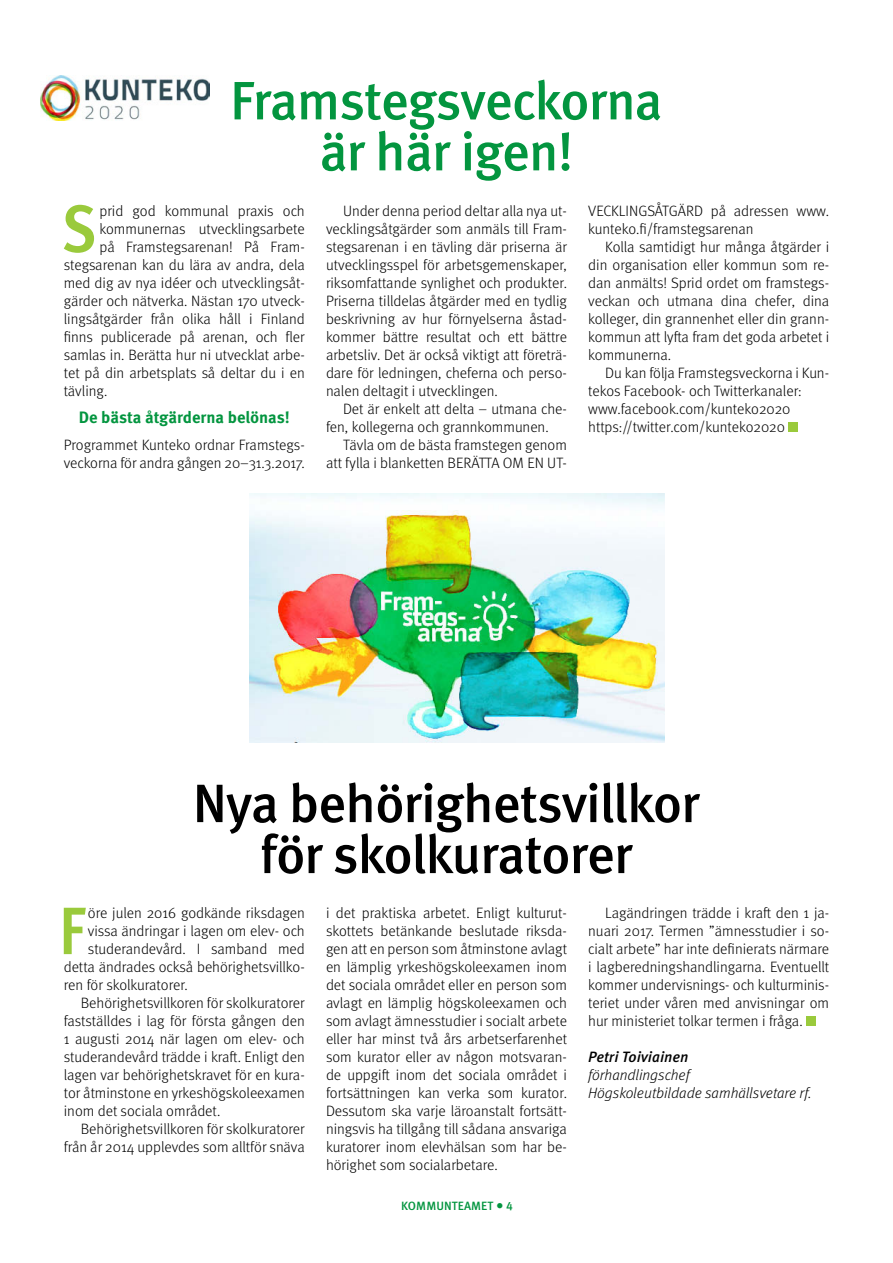
<style>
.page{position:relative;width:893px;height:1263px;background:#fff}
.page>*{position:absolute;margin:0;border:0;box-sizing:border-box;transform-origin:0 0}
.leipis_met_10_12_ANF{font:700 67.05px "Meta Cond OT";color:#9aca3c}
.ots_met_1_ru{font:500 54px/51px "Meta OT";letter-spacing:-.025em;color:#000;text-align:center}
.ots_met_1_ru-2{font:500 54px/51px "Meta OT";letter-spacing:-.025em;color:#03953f;text-align:center}
.väliots_met_1_ru{font:700 16.5px "Meta OT";color:#03953f}
.leipis_met_10_12_ru{font:300 15px/18px "Meta OT";color:#000;text-align:justify}
.leipis_met_10_12_ANF-2{font:300 15px "Meta OT";color:#000}
.leipis_met_10_12_EI{font:300 15px/18px "Meta OT";color:#000}
.kirjoittaja_tiedot_r{font:italic 300 15px "Meta OT";color:#000}
.kirjoittaja_met_ru{font:italic 500 15px "Meta OT";color:#000}
.leipis_met_10_12_EI-2{font:500 12px "Meta OT";letter-spacing:.01em;color:#03953f}
.s1{font-size:15px}
</style>
<div class="page">
<div style="left:806px;top:1017px;width:9px;height:9px;background:#9aca3c"></div>
<div style="left:788px;top:423px;width:10px;height:9px;background:#9aca3c"></div>
<img style="left:40px;top:75px;width:170px;height:45px">
<img style="left:249px;top:493px;width:416px;height:250px">
<p class="ots_met_1_ru-2" style="left:230px;top:76px;width:434px">Framstegsveckorna är här igen!</p>
<p class="leipis_met_10_12_ru" style="left:326px;top:202px;width:242px;text-indent:17px">Under denna period deltar alla nya ut&shy;vecklingsåtgärder som anmäls till Fram&shy;stegsarenan i en tävling där priserna är utvecklingsspel för arbetsgemenskaper, riksomfattande synlighet och produkter.<br>Priserna tilldelas åtgärder med en tydlig beskrivning av hur förnyelserna åstad&shy;kommer bättre resultat och ett bättre arbetsliv. Det är också viktigt att företrä&shy;dare för ledningen, cheferna och perso&shy;nalen deltagit i utvecklingen.</p>
<p class="leipis_met_10_12_ru" style="left:326px;top:400px;width:242px;text-indent:17px">Det är enkelt att delta – utmana che&shy;fen, kollegerna och grannkommunen.</p>
<p class="leipis_met_10_12_ru" style="left:326px;top:436px;width:242px;text-align:right">Tävla om de bästa framstegen genom att fylla i blanketten BERÄTTA OM EN UT-</p>
<p class="leipis_met_10_12_ru" style="left:588px;top:202px;width:242px">VECKLINGSÅTGÄRD på adressen www. kunteko.fi/framstegsarenan</p>
<p class="leipis_met_10_12_ru" style="left:588px;top:238px;width:243px;text-indent:17px">Kolla samtidigt hur många åtgärder i din organisation eller kommun som re&shy;dan anmälts! Sprid ordet om framstegs&shy;veckan och utmana dina chefer, dina kolleger, din grannenhet eller din grann&shy;kommun att lyfta fram det goda arbetet i kommunerna.</p>
<p class="leipis_met_10_12_ru" style="left:588px;top:364px;width:242px;text-indent:17px">Du kan följa Framstegsveckorna i Kun&shy;tekos Facebook- och Twitterkanaler:</p>
<p class="leipis_met_10_12_EI" style="left:588px;top:400px;width:204px">www.facebook.com/kunteko2020</p>
<p class="leipis_met_10_12_EI" style="left:588px;top:418px;width:198px">https://twitter.com/kunteko2020</p>
<p class="leipis_met_10_12_ANF" style="left:62px;top:186px;width:36px">S</p>
<p class="leipis_met_10_12_ANF-2" style="left:99px;top:202px;width:207px">prid god kommunal praxis och</p>
<p class="leipis_met_10_12_ANF-2" style="left:99px;top:220px;width:207px">kommunernas utvecklingsarbete</p>
<p class="leipis_met_10_12_ANF-2" style="left:99px;top:238px;width:207px">på Framstegsarenan! På Fram-</p>
<p class="leipis_met_10_12_ANF-2" style="left:64px;top:256px;width:242px">stegsarenan kan du lära av andra, dela</p>
<p class="leipis_met_10_12_ANF-2" style="left:64px;top:274px;width:242px">med dig av nya idéer och utvecklingsåt-</p>
<p class="leipis_met_10_12_ANF-2" style="left:64px;top:292px;width:242px">gärder och nätverka. Nästan 170 utveck-</p>
<p class="leipis_met_10_12_ANF-2" style="left:64px;top:310px;width:243px">lingsåtgärder från olika håll i Finland</p>
<p class="leipis_met_10_12_ANF-2" style="left:64px;top:328px;width:242px">finns publicerade på arenan, och fler</p>
<p class="leipis_met_10_12_ANF-2" style="left:64px;top:346px;width:242px">samlas in. Berätta hur ni utvecklat arbe-</p>
<p class="leipis_met_10_12_ANF-2" style="left:64px;top:364px;width:243px">tet på din arbetsplats så deltar du i en</p>
<p class="leipis_met_10_12_ANF-2" style="left:64px;top:382px;width:45px">tävling.</p>
<p class="väliots_met_1_ru" style="left:79px;top:407px;width:213px">De bästa åtgärderna belönas!</p>
<p class="leipis_met_10_12_EI" style="left:64px;top:436px;width:242px">Programmet Kunteko ordnar Framstegs&shy;veckorna för andra gången 20–31.3.2017.</p>
<p class="ots_met_1_ru" style="left:193px;top:779px;width:509px">Nya behörighetsvillkor för skolkuratorer</p>
<p class="leipis_met_10_12_ru" style="left:326px;top:904px;width:243px">i det praktiska arbetet. Enligt kulturut&shy;skottets betänkande beslutade riksda&shy;gen att en person som åtminstone avlagt en lämplig yrkeshögskoleexamen inom det sociala området eller en person som avlagt en lämplig högskoleexamen och som avlagt ämnesstudier i socialt arbete eller har minst två års arbetserfarenhet som kurator eller av någon motsvaran&shy;de uppgift inom det sociala området i fortsättningen kan verka som kurator.<br>Dessutom ska varje läroanstalt fortsätt&shy;ningsvis ha tillgång till sådana ansvariga kuratorer inom elevhälsan som har be&shy;hörighet som socialarbetare.</p>
<p class="leipis_met_10_12_ru" style="left:588px;top:904px;width:243px;text-indent:17px">Lagändringen trädde i kraft den 1 ja&shy;nuari 2017. Termen ”ämnesstudier i so&shy;cialt arbete” har inte definierats närmare i lagberedningshandlingarna. Eventuellt kommer undervisnings- och kulturminis&shy;teriet under våren med anvisningar om hur ministeriet tolkar termen i fråga.</p>
<p class="leipis_met_10_12_ANF" style="left:59px;top:888px;width:28px">F</p>
<p class="leipis_met_10_12_ANF-2" style="left:88px;top:904px;width:218px">öre julen 2016 godkände riksdagen</p>
<p class="leipis_met_10_12_ANF-2" style="left:88px;top:922px;width:218px">vissa ändringar i lagen om elev- och</p>
<p class="leipis_met_10_12_ANF-2" style="left:88px;top:940px;width:218px">studerandevård. I samband med</p>
<p class="leipis_met_10_12_ANF-2" style="left:64px;top:958px;width:242px">detta ändrades också behörighetsvillko-</p>
<p class="leipis_met_10_12_ANF-2" style="left:64px;top:976px;width:126px">ren för skolkuratorer.</p>
<p class="leipis_met_10_12_ru" style="left:64px;top:994px;width:243px;text-indent:17px">Behörighetsvillkoren för skolkuratorer fastställdes i lag för första gången den 1 augusti 2014 när lagen om elev- och studerandevård trädde i kraft. Enligt den lagen var behörighetskravet för en kura&shy;tor åtminstone en yrkeshögskoleexamen inom det sociala området.</p>
<p class="leipis_met_10_12_ru" style="left:64px;top:1120px;width:243px;text-align:right">Behörighetsvillkoren för skolkuratorer från år 2014 upplevdes som alltför snäva</p>
<p class="kirjoittaja_met_ru" style="left:588px;top:1048px;width:102px">Petri Toiviainen</p>
<p class="kirjoittaja_tiedot_r" style="left:588px;top:1066px;width:103px">förhandlingschef</p>
<p class="kirjoittaja_tiedot_r" style="left:588px;top:1084px;width:225px">Högskoleutbildade samhällsvetare rf.</p>
<p class="leipis_met_10_12_EI-2" style="left:401px;top:1198px;width:113px">KOMMUNTEAMET <span class="s1">•</span> 4</p>
</div>
